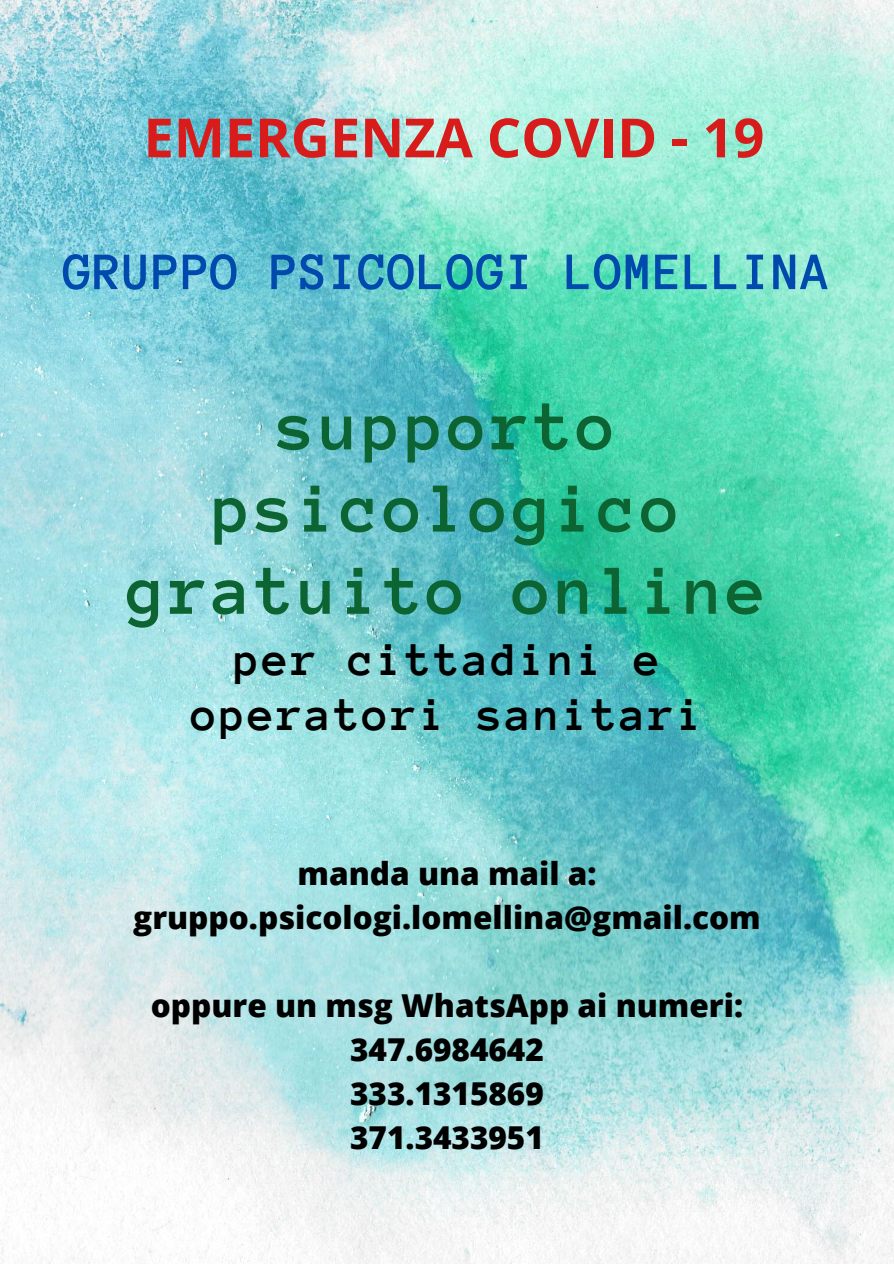
<style>
.page{position:relative;width:894px;height:1264px;background:#fff}
.page>*{position:absolute;margin:0;border:0;box-sizing:border-box;transform-origin:0 0}
.t1{font:700 72px/82.2px "Anonymous Pro";letter-spacing:.05em;color:#0d6433;text-align:center}
.t2{font:700 54px "Anonymous Pro";color:#004aad}
.t3{font:700 54px "Open Sans";color:#d81c1c}
.t4{font:700 48px/54.8px "Anonymous Pro";letter-spacing:.05em;color:#000;text-align:center}
.t5{font:800 31.5px/44px "Open Sans";color:#000;text-align:center}
</style>
<div class="page">
<img style="left:0;top:0;width:893px;height:1263px">
<h2 class="t3" style="left:143px;top:100px;width:622px">EMERGENZA COVID - 19</h2>
<h2 class="t2" style="left:63px;top:245px;width:768px">GRUPPO PSICOLOGI LOMELLINA</h2>
<h1 class="t1" style="left:127px;top:385px;width:641px">supporto psicologico gratuito online</h1>
<h3 class="t4" style="left:191px;top:632px;width:513px">per cittadini e operatori sanitari</h3>
<p class="t5" style="left:133px;top:851px;width:629px">manda una mail a: gruppo.psicologi.lomellina@gmail.com</p>
<p class="t5" style="left:151px;top:982px;width:593px">oppure un msg WhatsApp ai numeri:<br>347.6984642<br>333.1315869<br>371.3433951</p>
</div>
